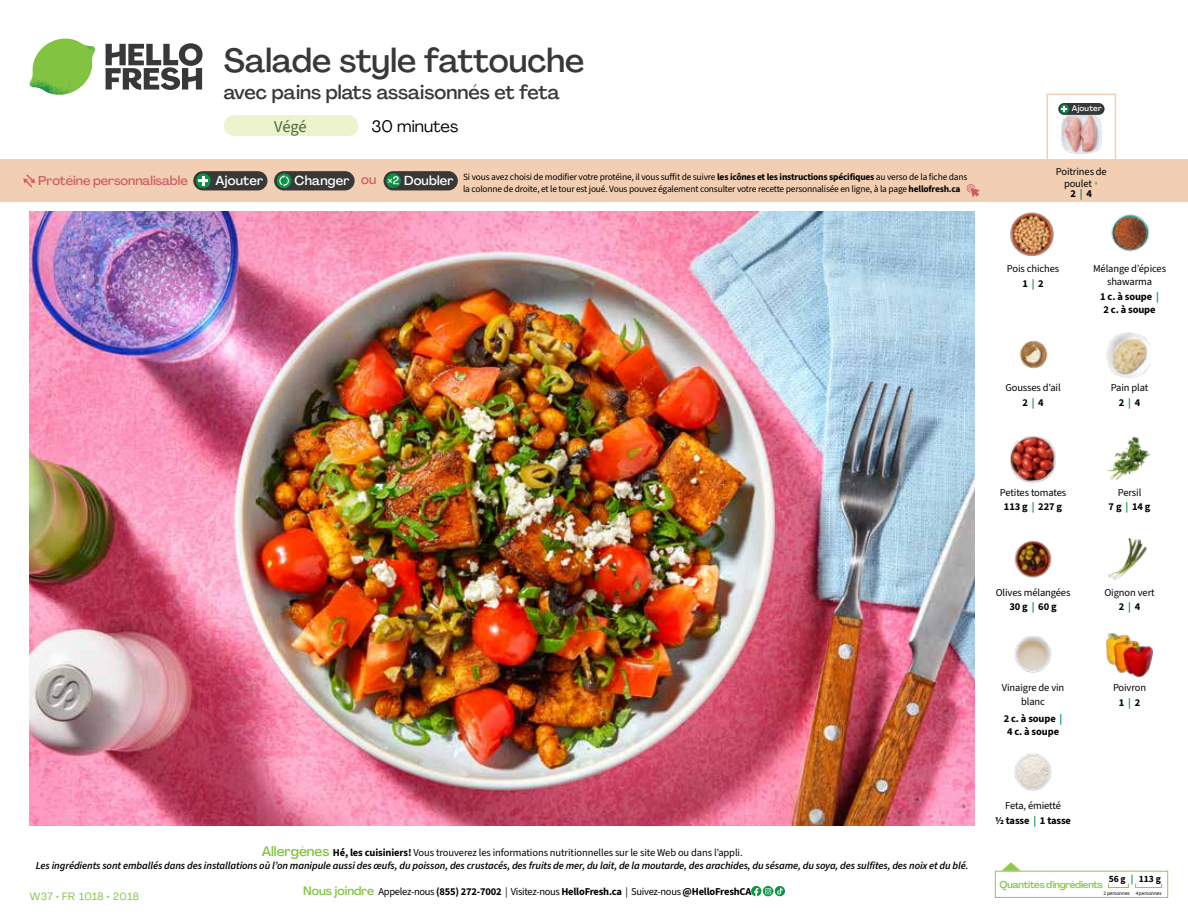
<style>
.page{position:relative;width:1188px;height:918px;background:#fff}
.page>*{position:absolute;margin:0;border:0;box-sizing:border-box;transform-origin:0 0}
.t1{font:500 33px "Agrandir";color:#383839}
.t2{font:500 19.5px "Agrandir";color:#383839}
.t3{font:16.5px "Agrandir";color:#000}
.t4{font:16.5px "Source Sans 3";color:#476b32}
.t5{font:500 12.9px "Agrandir";letter-spacing:.015em;color:#fff}
.t6{font:500 12.75px "Agrandir";letter-spacing:-.005em;color:#d15f6a}
.t7{font:italic 600 10.5px/13.5px "Source Sans 3";letter-spacing:-.01em;color:#000;text-align:center}
.t8{font:10.5px/14.9px "Source Sans 3";letter-spacing:-.01em;color:#000;text-align:center}
.t9{font:700 10.5px/13.5px "Source Sans 3";letter-spacing:-.02em;color:#000;text-align:center}
.t10{font:10.5px "Agrandir";letter-spacing:.05em;color:#82c341}
.t11{font:500 9.75px "Agrandir";letter-spacing:-.025em;color:#82c341}
.t12{font:700 9.6px "Source Sans 3";color:#000}
.t13{font:9.45px/12px "Source Sans 3";letter-spacing:-.02em;color:#000}
.t14{font:500 7.95px "Agrandir";letter-spacing:.025em;color:#fff}
.t15{font:5.25px "Source Sans 3";letter-spacing:-.01em;color:#000}
.s1{color:#d15f6a}
.s2{color:#8cba42}
.s3{color:#0b9446}
.s4{font-weight:700}
.s5{font-weight:700;color:#0b9446}
.s6{font-family:"Agrandir";font-weight:500;font-style:normal;font-size:13.5px;color:#82c341}
.s7{font-weight:700;font-style:normal}
.s8{font-weight:400;font-style:normal}
.s9{font-family:"Agrandir";font-weight:500;font-size:12px;color:#82c341}
.s10{font-weight:400}
</style>
<div class="page">
<svg style="left:106px;top:43px;width:97px;height:47px"></svg>
<svg style="left:34px;top:39px;width:59px;height:38px"></svg>
<img style="left:65px;top:39px;width:30px;height:25px">
<img style="left:33px;top:60px;width:56px;height:10px">
<img style="left:29px;top:64px;width:58px;height:31px">
<img style="left:64px;top:70px;width:25px;height:24px">
<img style="left:30px;top:211px;width:945px;height:615px">
<svg style="left:775px;top:886px;width:10px;height:10px"></svg>
<svg style="left:751px;top:886px;width:32px;height:10px"></svg>
<svg style="left:1002px;top:862px;width:19px;height:9px"></svg>
<div style="left:995px;top:871px;width:173px;height:27px;border:1px solid #91c84e"></div>
<div style="left:1108px;top:883px;width:21px;height:5px;border:1px solid #91c84e"></div>
<div style="left:1135px;top:883px;width:27px;height:5px;border:1px solid #91c84e"></div>
<img style="left:1019px;top:341px;width:29px;height:28px">
<img style="left:1106px;top:332px;width:44px;height:46px">
<img style="left:1011px;top:437px;width:45px;height:45px">
<img style="left:1107px;top:437px;width:44px;height:44px">
<img style="left:1014px;top:540px;width:38px;height:38px">
<img style="left:1108px;top:537px;width:39px;height:44px">
<img style="left:1014px;top:635px;width:38px;height:38px">
<img style="left:1014px;top:753px;width:38px;height:38px">
<img style="left:1111px;top:214px;width:39px;height:38px">
<img style="left:1010px;top:212px;width:44px;height:45px">
<img style="left:1107px;top:633px;width:45px;height:44px">
<div style="left:0;top:160px;width:1188px;height:42px;background:#f2cfb3"></div>
<svg style="left:23px;top:174px;width:12px;height:13px"></svg>
<div style="left:384px;top:171px;width:74px;height:19px;background:#383839;border-radius:10px"></div>
<svg style="left:386px;top:173px;width:15px;height:15px"></svg>
<div style="left:389px;top:180px;width:11px;height:11px;background:#000;opacity:.35"></div>
<svg style="left:387px;top:176px;width:12px;height:8px"></svg>
<div style="left:274px;top:171px;width:81px;height:19px;background:#383839;border-radius:10px"></div>
<svg style="left:277px;top:173px;width:15px;height:15px"></svg>
<svg style="left:279px;top:175px;width:10px;height:12px"></svg>
<div style="left:193px;top:171px;width:74px;height:19px;background:#383839;border-radius:10px"></div>
<svg style="left:196px;top:173px;width:15px;height:15px"></svg>
<svg style="left:198px;top:176px;width:10px;height:10px"></svg>
<svg style="left:967px;top:184px;width:13px;height:13px"></svg>
<div style="left:1046px;top:94px;width:70px;height:69px;border:2px solid #f2cfb3"></div>
<img style="left:1061px;top:114px;width:41px;height:40px">
<div style="left:1058px;top:103px;width:47px;height:12px;background:#383839;border-radius:6px"></div>
<svg style="left:1060px;top:104px;width:9px;height:9px"></svg>
<svg style="left:1061px;top:106px;width:6px;height:6px"></svg>
<div style="left:224px;top:115px;width:134px;height:21px;background:#edf3cd;border-radius:10px"></div>
<h1 class="t1" style="left:224px;top:40px;width:362px">Salade style fattouche</h1>
<h2 class="t2" style="left:224px;top:80px;width:338px">avec pains plats assaisonnés et feta</h2>
<h3 class="t3" style="left:372px;top:116px;width:88px">30 minutes</h3>
<h3 class="t4" style="left:274px;top:116px;width:34px">Végé</h3>
<p class="t14" style="left:1072px;top:104px;width:31px">Ajouter</p>
<p class="t6" style="left:38px;top:173px;width:151px">Protéine personnalisable</p>
<p class="t5" style="left:216px;top:172px;width:49px">Ajouter</p>
<p class="t5" style="left:295px;top:172px;width:83px">Changer <span class="s1">ou</span></p>
<p class="t5" style="left:404px;top:172px;width:51px">Doubler</p>
<p class="t8" style="left:1056px;top:165px;width:53px;line-height:12px">Poitrines de poulet <span class="s2">▲</span></p>
<p class="t9" style="left:1071px;top:187px;width:23px">2 <span class="s3">|</span> 4</p>
<p class="t13" style="left:463px;top:171px;width:506px">Si vous avez choisi de modifier votre protéine, il vous suffit de suivre <span class="s4">les icônes et les instructions spécifiques</span> au verso de la fiche dans la colonne de droite, et le tour est joué. Vous pouvez également consulter votre recette personnalisée en ligne, à la page <span class="s4">hellofresh.ca</span></p>
<p class="t8" style="left:1007px;top:260px;width:54px;line-height:15.6px">Pois chiches<br><span class="s4">1</span> <span class="s5">|</span> <span class="s4">2</span></p>
<p class="t8" style="left:1093px;top:261px;width:75px;line-height:13.5px">Mélange d’épices shawarma</p>
<p class="t9" style="left:1100px;top:290px;width:60px">1 c. à soupe <span class="s3">|<br></span>2 c. à soupe</p>
<p class="t8" style="left:1005px;top:381px;width:57px">Gousses d’ail<br><span class="s4">2</span> <span class="s5">|</span> <span class="s4">4</span></p>
<p class="t8" style="left:1111px;top:381px;width:39px">Pain plat<br><span class="s4">2</span> <span class="s5">|</span> <span class="s4">4</span></p>
<p class="t8" style="left:1000px;top:485px;width:68px">Petites tomates<br><span class="s4">113 g</span> <span class="s5">|</span> <span class="s4">227 g</span></p>
<p class="t8" style="left:1109px;top:485px;width:43px">Persil<br><span class="s4">7g</span> <span class="s5">|</span> <span class="s4">14g</span></p>
<p class="t8" style="left:996px;top:585px;width:76px">Olives mélangées<br><span class="s4">30g</span> <span class="s5">|</span> <span class="s4">60g</span></p>
<p class="t8" style="left:1104px;top:585px;width:52px">Oignon vert<br><span class="s4">2</span> <span class="s5">|</span> <span class="s4">4</span></p>
<p class="t7" style="left:36px;top:845px;width:934px"><span class="s6">Allergènes</span> <span class="s7">Hé, les cuisiniers!</span> <span class="s8">Vous trouverez les informations nutritionnelles sur le site Web ou dans l’appli.<br></span>Les ingrédients sont emballés dans des installations où l’on manipule aussi des œufs, du poisson, des crustacés, des fruits de mer, du lait, de la moutarde, des arachides, du sésame, du soya, des sulfites, des noix et du blé.</p>
<p class="t10" style="left:30px;top:890px;width:111px">W37 • FR 1018 • 2018</p>
<p class="t9" style="left:303px;top:885px;width:450px"><span class="s9">Nous joindre</span> <span class="s10">Appelez-nous</span> (855) 272-7002 <span class="s10">| Visitez-nous</span> HelloFresh.ca <span class="s10">| Suivez-nous</span> @HelloFreshCA</p>
<p class="t8" style="left:1002px;top:681px;width:64px;line-height:13.5px">Vinaigre de vin blanc</p>
<p class="t9" style="left:1004px;top:712px;width:60px">2 c. à soupe <span class="s3">|<br></span>4 c. à soupe</p>
<p class="t8" style="left:995px;top:798px;width:77px">Feta, émietté<br><span class="s4">½ tasse</span> <span class="s5">|</span> <span class="s4">1 tasse</span></p>
<p class="t8" style="left:1113px;top:680px;width:35px">Poivron<br><span class="s4">1</span> <span class="s5">|</span> <span class="s4">2</span></p>
<p class="t12" style="left:1109px;top:872px;width:54px">56 g <span class="s3">|</span> 113 g</p>
<p class="t15" style="left:1103px;top:890px;width:60px">2 personnes 4 personnes</p>
<p class="t11" style="left:1000px;top:878px;width:105px">Quantités d'ingrédients</p>
</div>
